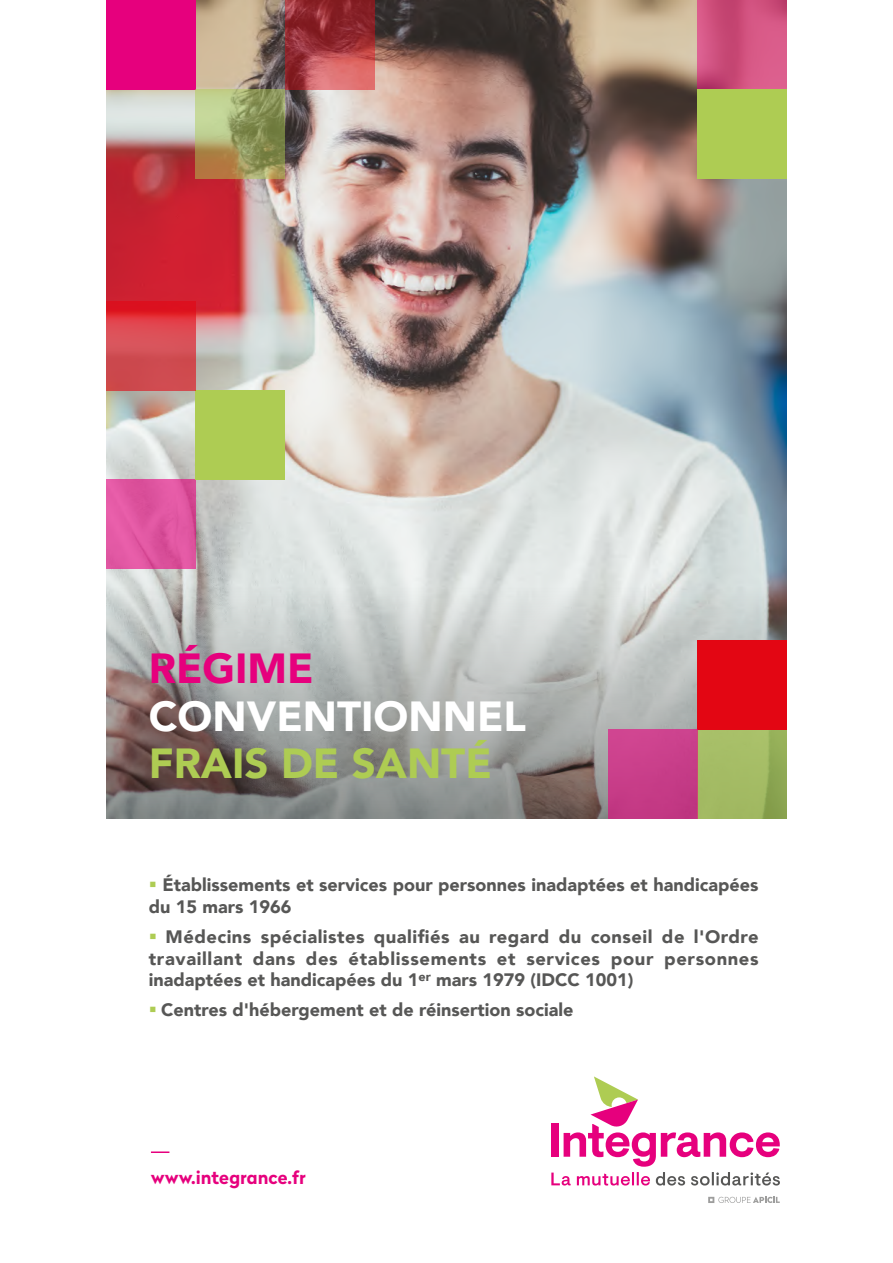
<style>
.page{position:relative;width:893px;height:1263px;background:#fff}
.page>*{position:absolute;margin:0;border:0;box-sizing:border-box;transform-origin:0 0}
.t1{font:900 42px "Avenir";color:#fff}
.t2{font:900 42px "Avenir";color:#aecc53}
.t3{font:900 42px "Avenir";color:#e6007d}
.t4{font:900 18px/21.6px "Avenir";color:#575756}
.t5{font:700 18px "Radikal";color:#e6007d}
.s1{color:#aecc53}
</style>
<div class="page">
<img style="left:106px;top:0;width:681px;height:587px">
<svg style="left:151px;top:1151px;width:18px;height:2px"></svg>
<svg style="left:551px;top:1076px;width:229px;height:109px"></svg>
<svg style="left:708px;top:1197px;width:72px;height:6px"></svg>
<svg style="left:106px;top:587px;width:681px;height:232px;background:#a7a7a5"></svg>
<svg style="left:697px;top:729px;width:90px;height:90px;background:#a1b360"></svg>
<div style="left:106px;top:0;width:90px;height:89px;background:#e6007d"></div>
<div style="left:697px;top:640px;width:90px;height:89px;background:#e30613"></div>
<div style="left:608px;top:729px;width:89px;height:90px;background:#c73d89"></div>
<svg style="left:697px;top:0;width:90px;height:89px;background:#d0517f"></svg>
<svg style="left:196px;top:89px;width:89px;height:90px;background:#a09f62"></svg>
<svg style="left:285px;top:0;width:89px;height:89px;background:#a63d42"></svg>
<svg style="left:106px;top:480px;width:90px;height:89px;background:#e055a0"></svg>
<div style="left:196px;top:390px;width:89px;height:90px;background:#aecc53"></div>
<svg style="left:106px;top:301px;width:90px;height:89px;background:#d64149"></svg>
<div style="left:697px;top:89px;width:90px;height:90px;background:#aecc53"></div>
<h1 class="t3" style="left:149px;top:633px;width:166px">RÉGIME</h1>
<h1 class="t1" style="left:149px;top:680px;width:379px">CONVENTIONNEL</h1>
<h1 class="t2" style="left:149px;top:728px;width:345px">FRAIS DE SANTÉ</h1>
<p class="t4" style="left:149px;top:874px;width:611px"><span class="s1">▪</span> Établissements et services pour personnes inadaptées et handicapées du 15 mars 1966</p>
<p class="t4" style="left:149px;top:925px;width:611px;text-align:justify"><span class="s1">▪</span> Médecins spécialistes qualifiés au regard du conseil de l'Ordre travaillant dans des établissements et services pour personnes inadaptées et handicapées du 1<sup>er</sup> mars 1979 (IDCC 1001)</p>
<p class="t4" style="left:149px;top:999px;width:426px"><span class="s1">▪</span> Centres d'hébergement et de réinsertion sociale</p>
<p class="t5" style="left:151px;top:1164px;width:156px">www.integrance.fr</p>
</div>
